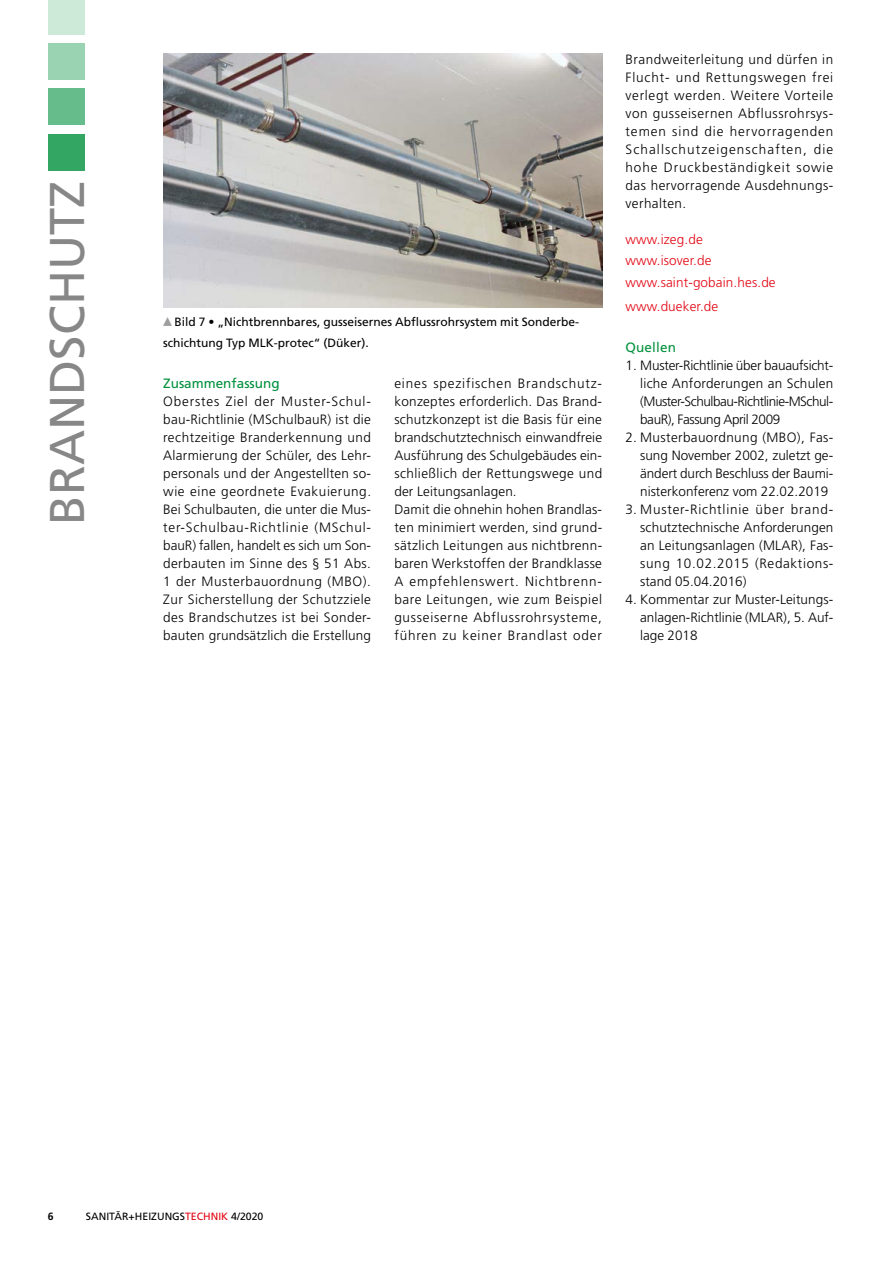
<style>
.page{position:relative;width:881px;height:1263px;background:#fff}
.page>*{position:absolute;margin:0;border:0;box-sizing:border-box;transform-origin:0 0}
.t1{font:48.75px "Frutiger LT Std";color:#878787}
.t2{font:300 13.5px/18px "Frutiger LT Std";letter-spacing:.02em;color:#000;text-align:justify}
.t3{font:300 13.5px/21px "Frutiger LT Std";letter-spacing:.01em;color:#e30613}
.t4{font:13.5px "Frutiger LT Std";color:#00903c}
.t5{font:12px/21px "Frutiger LT Std";color:#000}
.t6{font:10.5px "Frutiger LT Std";color:#000}
.t7{font:700 10.5px "Frutiger LT Std";color:#000}
.s1{font-family:"Universal Std Newswith Comm Pi";font-size:9px;color:#9d9d9c}
.s2{color:#e30613}
</style>
<div class="page">
<div style="left:48px;top:134px;width:37px;height:37px;background:#33a663"></div>
<div style="left:48px;top:88px;width:37px;height:37px;background:#66bc8a"></div>
<div style="left:48px;top:43px;width:37px;height:37px;background:#9ad3b1"></div>
<div style="left:48px;top:0;width:37px;height:34px;background:#cde9d8"></div>
<img style="left:163px;top:54px;width:439px;height:254px">
<h1 class="t1" style="left:39px;top:525px;width:345px;rotate:-90deg">BRANDSCHUTZ</h1>
<p class="t5" style="left:163px;top:311px;width:417px"><span class="s1">▲</span> Bild 7 • „Nichtbrennbares, gusseisernes Abflussrohrsystem mit Sonderbe&shy;schichtung Typ MLK-protec“ (Düker).</p>
<p class="t4" style="left:163px;top:375px;width:118px">Zusammenfassung</p>
<p class="t2" style="left:163px;top:392px;width:209px">Oberstes Ziel der Muster-Schul&shy;bau-Richtlinie (MSchulbauR) ist die rechtzeitige Branderkennung und Alarmierung der Schüler, des Lehr&shy;personals und der Angestellten so&shy;wie eine geordnete Evakuierung.<br>Bei Schulbauten, die unter die Mus&shy;ter-Schulbau-Richtlinie (MSchul&shy;bauR) fallen, handelt es sich um Son&shy;derbauten im Sinne des § 51 Abs.<br>1 der Musterbauordnung (MBO).<br>Zur Sicherstellung der Schutzziele des Brandschutzes ist bei Sonder&shy;bauten grundsätzlich die Erstellung</p>
<p class="t2" style="left:394px;top:374px;width:209px;text-align:left">eines spezifischen Brandschutz&shy;konzeptes erforderlich. Das Brand&shy;schutzkonzept ist die Basis für eine brandschutztechnisch einwandfreie Ausführung des Schulgebäudes ein&shy;schließlich der Rettungswege und der Leitungsanlagen.<br>Damit die ohnehin hohen Brandlas&shy;ten minimiert werden, sind grund&shy;sätzlich Leitungen aus nichtbrenn&shy;baren Werkstoffen der Brandklasse A empfehlenswert. Nichtbrenn&shy;bare Leitungen, wie zum Beispiel gusseiserne Abflussrohrsysteme, führen zu keiner Brandlast oder</p>
<p class="t2" style="left:625px;top:50px;width:209px">Brandweiterleitung und dürfen in Flucht- und Rettungswegen frei verlegt werden. Weitere Vorteile von gusseisernen Abflussrohrsys&shy;temen sind die hervorragenden Schallschutzeigenschaften, die hohe Druckbeständigkeit sowie das hervorragende Ausdehnungs&shy;verhalten.</p>
<p class="t3" style="left:625px;top:229px;width:87px">www.izeg.de www.isover.de</p>
<p class="t3" style="left:625px;top:271px;width:152px;line-height:24px">www.saint-gobain.hes.de www.dueker.de</p>
<p class="t4" style="left:625px;top:339px;width:52px">Quellen</p>
<p class="t2" style="left:640px;top:356px;width:195px;text-indent:-15px">1. Muster-Richtlinie über bauaufsicht&shy;liche Anforderungen an Schulen (Muster-Schulbau-Richtlinie-MSchul&shy;bauR), Fassung April 2009</p>
<p class="t2" style="left:640px;top:428px;width:194px;text-indent:-15px">2. Musterbauordnung (MBO), Fas&shy;sung November 2002, zuletzt ge&shy;ändert durch Beschluss der Baumi&shy;nisterkonferenz vom 22.02.2019</p>
<p class="t2" style="left:640px;top:500px;width:195px;text-indent:-15px">3. Muster-Richtlinie über brand&shy;schutztechnische Anforderungen an Leitungsanlagen (MLAR), Fas&shy;sung 10.02.2015 (Redaktions&shy;stand 05.04.2016)</p>
<p class="t2" style="left:640px;top:590px;width:195px;text-indent:-15px">4. Kommentar zur Muster-Leitungs&shy;anlagen-Richtlinie (MLAR), 5. Auf&shy;lage 2018</p>
<p class="t7" style="left:48px;top:1210px;width:7px">6</p>
<p class="t6" style="left:86px;top:1210px;width:179px">SANITÄR+HEIZUNGS<span class="s2">TECHNIK</span> 4/2020</p>
</div>
